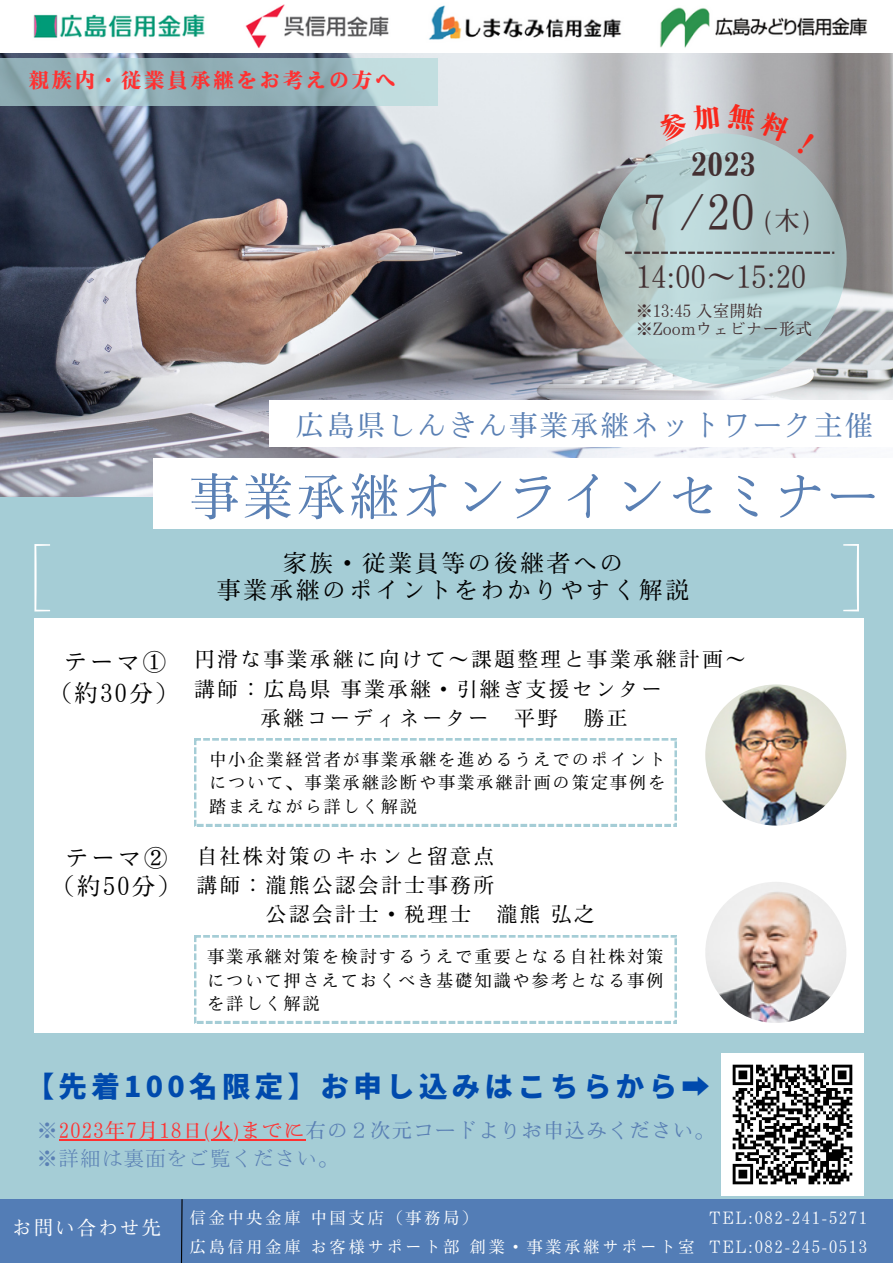
<style>
.page{position:relative;width:893px;height:1264px;background:#fff}
.page>*{position:absolute;margin:0;border:0;box-sizing:border-box;transform-origin:0 0}
.t1{font:50.4px "Motoya Mincho Old Pr 6 W3";letter-spacing:.055em;color:#5a80b4}
.t2{font:47.1px "Motoya Mincho Std W3";color:#433032}
.t3{font:31.2px "Motoya Mincho Std W6";color:#433032}
.t4{font:30px "Motoya Mincho Std W3";letter-spacing:.01em;color:#433032}
.t5{font:900 28.5px "Noto Sans JP";letter-spacing:.15em;color:#004aad}
.t6{font:28.5px "Motoya Mincho Old Pr 6 W3";letter-spacing:.07em;color:#5a80b4}
.t7{font:25.5px "Motoya Mincho Std W3";color:#433032}
.t8{font:24px "Motoya Mincho Std W3";letter-spacing:.1em;color:#000}
.t9{font:21px "Motoya Mincho Std W3";letter-spacing:.1em;color:#000}
.t10{font:21px "Motoya Mincho Std W6";letter-spacing:.1em;color:#ff3131}
.t11{font:20.25px "Motoya Mincho Old Pr 6 W3";letter-spacing:.07em;color:#5a80b4}
.t12{font:20.25px "Motoya Mincho Old Pr 6 W2";letter-spacing:.07em;color:#5a80b4}
.t13{font:19.5px "Motoya Mincho Std W3";letter-spacing:.1em;color:#fff}
.t14{font:17.4px/23.5px "Motoya Mincho Std W3";letter-spacing:.1em;color:#000;text-align:justify}
.t15{font:16.5px "Motoya Mincho Std W3";letter-spacing:.15em;color:#fff}
.t16{font:16.5px "Motoya Mincho Std W3";letter-spacing:.1em;color:#fff}
.t17{font:16.5px "Motoya Mincho Std W3";letter-spacing:.01em;color:#433032}
.s1{color:#ff3131}
</style>
<div class="page">
<div style="left:0;top:0;width:892px;height:1262px;background:#a5cdd6"></div>
<img style="left:0;top:52px;width:892px;height:445px">
<div style="left:0;top:0;width:892px;height:52px;background:#fff"></div>
<svg style="left:596px;top:133px;width:250px;height:251px"></svg>
<div style="left:269px;top:401px;width:623px;height:45px;background:#fff"></div>
<svg style="left:625px;top:252px;width:209px;height:2px"></svg>
<div style="left:153px;top:459px;width:739px;height:70px;background:#fff"></div>
<svg style="left:34px;top:544px;width:16px;height:67px"></svg>
<svg style="left:843px;top:544px;width:15px;height:67px"></svg>
<div style="left:0;top:1198px;width:892px;height:64px;background:#537db6"></div>
<svg style="left:180px;top:1198px;width:3px;height:64px"></svg>
<div style="left:34px;top:618px;width:829px;height:414px;background:#fff"></div>
<img style="left:705px;top:684px;width:141px;height:141px;border-radius:50%">
<img style="left:705px;top:881px;width:141px;height:141px;border-radius:50%">
<div style="left:194px;top:738px;width:482px;height:88px;background:#fff"></div>
<svg style="left:0;top:59px;width:438px;height:47px;background:#9cbac0"></svg>
<div style="left:194px;top:935px;width:482px;height:88px;background:#fff"></div>
<hr style="left:59px;top:1139px;width:246px;height:1px;background:#ff3131">
<img style="left:721px;top:1053px;width:142px;height:142px">
<img style="left:33px;top:14px;width:172px;height:24px">
<img style="left:429px;top:5px;width:193px;height:35px">
<img style="left:245px;top:4px;width:144px;height:44px">
<img style="left:660px;top:7px;width:207px;height:41px">
<svg style="left:656px;top:103px;width:64px;height:38px;background:#d9dfe2"></svg>
<svg style="left:727px;top:103px;width:64px;height:40px;background:#b0b3b6"></svg>
<svg style="left:797px;top:133px;width:17px;height:22px"></svg>
<p class="t10" style="left:28px;top:70px;width:369px">親族内・従業員承継をお考えの方へ</p>
<p class="t3" style="left:691px;top:148px;width:66px">2023</p>
<p class="t2" style="left:631px;top:189px;width:125px">７/20</p>
<p class="t4" style="left:636px;top:262px;width:171px">14:00～ 15:20</p>
<p class="t17" style="left:636px;top:302px;width:128px">※13:45 入室開始</p>
<p class="t7" style="left:764px;top:207px;width:47px">(木)</p>
<p class="t17" style="left:636px;top:321px;width:177px">※Zoomウェビナー形式</p>
<p class="t6" style="left:295px;top:411px;width:579px">広島県しんきん事業承継ネットワーク主催</p>
<p class="t1" style="left:189px;top:471px;width:689px">事業承継オンラインセミナー</p>
<p class="t8" style="left:63px;top:650px;width:105px">テーマ①</p>
<p class="t8" style="left:48px;top:680px;width:133px">（約30分）</p>
<p class="t8" style="left:65px;top:845px;width:105px">テーマ②</p>
<p class="t8" style="left:50px;top:873px;width:133px">（約50分）</p>
<p class="t8" style="left:283px;top:550px;width:342px">家族・従業員等の後継者への</p>
<p class="t8" style="left:217px;top:577px;width:474px">事業承継のポイントをわかりやすく解説</p>
<p class="t9" style="left:194px;top:649px;width:550px">円滑な事業承継に向けて～課題整理と事業承継計画～</p>
<p class="t9" style="left:194px;top:678px;width:469px">講師：広島県事業承継・引継ぎ支援センター</p>
<p class="t9" style="left:260px;top:707px;width:369px">承継コーディネーター 平野 勝正</p>
<p class="t14" style="left:209px;top:747px;width:458px">中小企業経営者が事業承継を進めるうえでのポイントについて、事業承継診断や事業承継計画の策定事例を踏まえながら詳しく解説</p>
<p class="t9" style="left:196px;top:845px;width:299px">自社株対策のキホンと留意点</p>
<p class="t9" style="left:196px;top:874px;width:299px">講師：瀧熊公認会計士事務所</p>
<p class="t9" style="left:265px;top:903px;width:205px">公認会計士・税理士</p>
<p class="t9" style="left:496px;top:903px;width:100px">瀧熊弘之</p>
<p class="t14" style="left:207px;top:944px;width:458px">事業承継対策を検討するうえで重要となる自社株対策について押さえておくべき基礎知識や参考となる事例を詳しく解説</p>
<p class="t5" style="left:26px;top:1064px;width:685px">【先着100名限定】お申し込みはこちらから➡</p>
<p class="t11" style="left:37px;top:1120px;width:679px">※<span class="s1">2023年7月 18日 (火)までに</span>右の２次元コードよりお申込みください。</p>
<p class="t12" style="left:37px;top:1148px;width:303px">※詳細は裏面をご覧ください。</p>
<p class="t13" style="left:12px;top:1218px;width:150px">お問い合わせ先</p>
<p class="t15" style="left:189px;top:1209px;width:291px">信金中央金庫中国支店（事務局）</p>
<p class="t15" style="left:189px;top:1238px;width:506px">広島信用金庫お客様サポート部創業・事業承継サポート室</p>
<p class="t16" style="left:709px;top:1209px;width:159px">TEL:082-241-5271</p>
<p class="t16" style="left:709px;top:1238px;width:159px">TEL:082-245-0513</p>
</div>
